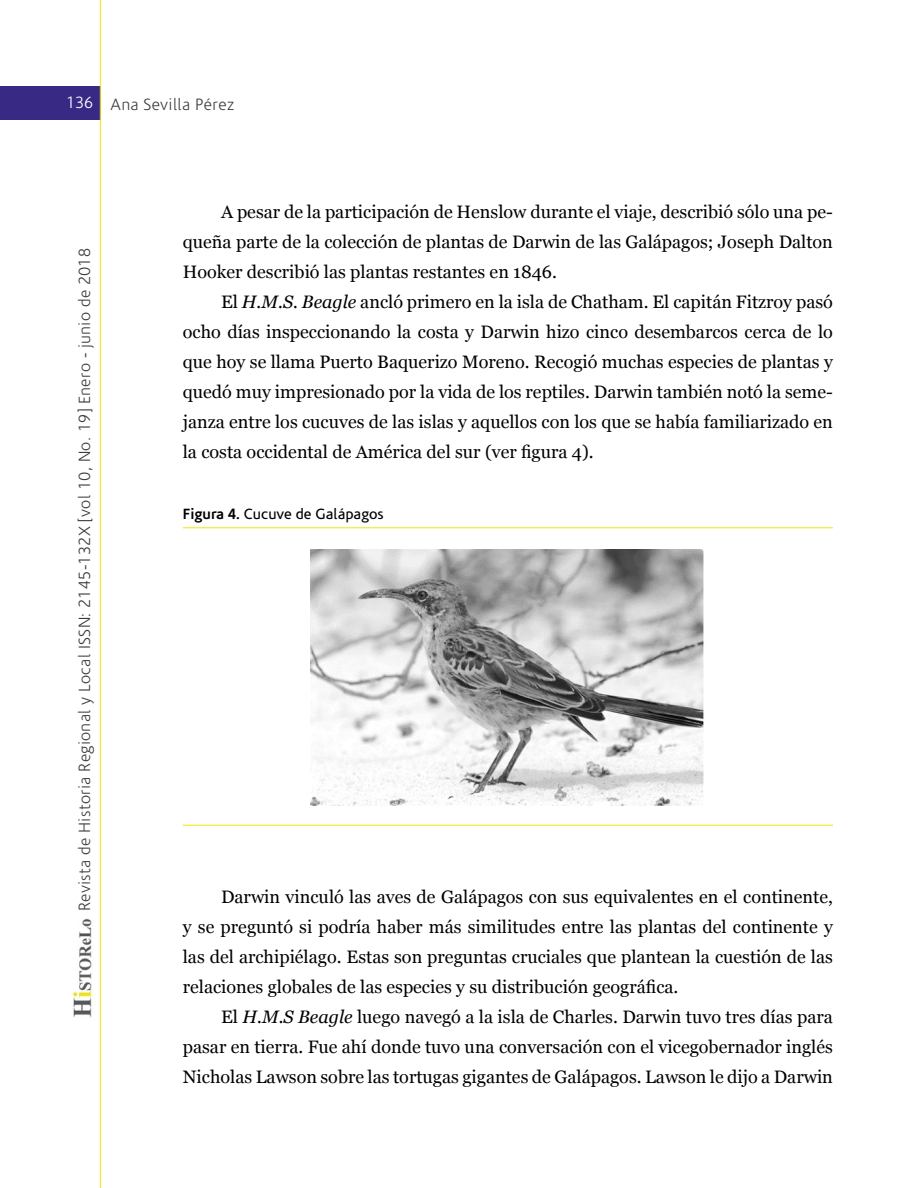
<style>
.page{position:relative;width:918px;height:1188px;background:#fff}
.page>*{position:absolute;margin:0;border:0;box-sizing:border-box;transform-origin:0 0}
.t1{font:18px/30px "Georgia";color:#000;text-align:justify}
.t2{font:300 16.5px "Corisande";letter-spacing:.02em;color:#3c3c3b}
.t3{font:15px "Corisande";color:#000}
.s1{color:#fff}
.s2{font-style:italic}
.s3{font-weight:700}
</style>
<div class="page">
<div style="left:0;top:86px;width:100px;height:33px;background:#382985"></div>
<hr style="left:100px;top:0;width:1px;height:1188px;background:#f2e600">
<img style="left:73px;top:918px;width:19px;height:99px">
<hr style="left:183px;top:527px;width:650px;height:1px;background:#f2e600">
<hr style="left:183px;top:825px;width:650px;height:1px;background:#f2e600">
<img style="left:311px;top:549px;width:393px;height:257px">
<p class="t2" style="left:66px;top:96px;width:170px"><span class="s1">136</span> Ana Sevilla Pérez</p>
<p class="t2" style="left:76px;top:1000px;width:753px;rotate:-90deg">HiSTOReLo. Revista de Historia Regional y Local ISSN: 2145-132X [vol 10, No. 19] Enero - junio de 2018</p>
<p class="t1" style="left:183px;top:196px;width:652px;text-indent:38px">A pesar de la participación de Henslow durante el viaje, describió sólo una pe&shy;queña parte de la colección de plantas de Darwin de las Galápagos; Joseph Dalton Hooker describió las plantas restantes en 1846.</p>
<p class="t1" style="left:183px;top:286px;width:652px;text-indent:38px">El <span class="s2">H.M.S. Beagle</span> ancló primero en la isla de Chatham. El capitán Fitzroy pasó ocho días inspeccionando la costa y Darwin hizo cinco desembarcos cerca de lo que hoy se llama Puerto Baquerizo Moreno. Recogió muchas especies de plantas y quedó muy impresionado por la vida de los reptiles. Darwin también notó la seme&shy;janza entre los cucuves de las islas y aquellos con los que se había familiarizado en la costa occidental de América del sur (ver figura 4).</p>
<p class="t3" style="left:183px;top:506px;width:202px"><span class="s3">Figura 4.</span> Cucuve de Galápagos</p>
<p class="t1" style="left:183px;top:881px;width:652px;text-indent:38px">Darwin vinculó las aves de Galápagos con sus equivalentes en el continente, y se preguntó si podría haber más similitudes entre las plantas del continente y las del archipiélago. Estas son preguntas cruciales que plantean la cuestión de las relaciones globales de las especies y su distribución geográfica.</p>
<p class="t1" style="left:183px;top:1001px;width:652px;text-indent:38px">El <span class="s2">H.M.S Beagle</span> luego navegó a la isla de Charles. Darwin tuvo tres días para pasar en tierra. Fue ahí donde tuvo una conversación con el vicegobernador inglés Nicholas Lawson sobre las tortugas gigantes de Galápagos. Lawson le dijo a Darwin</p>
</div>
